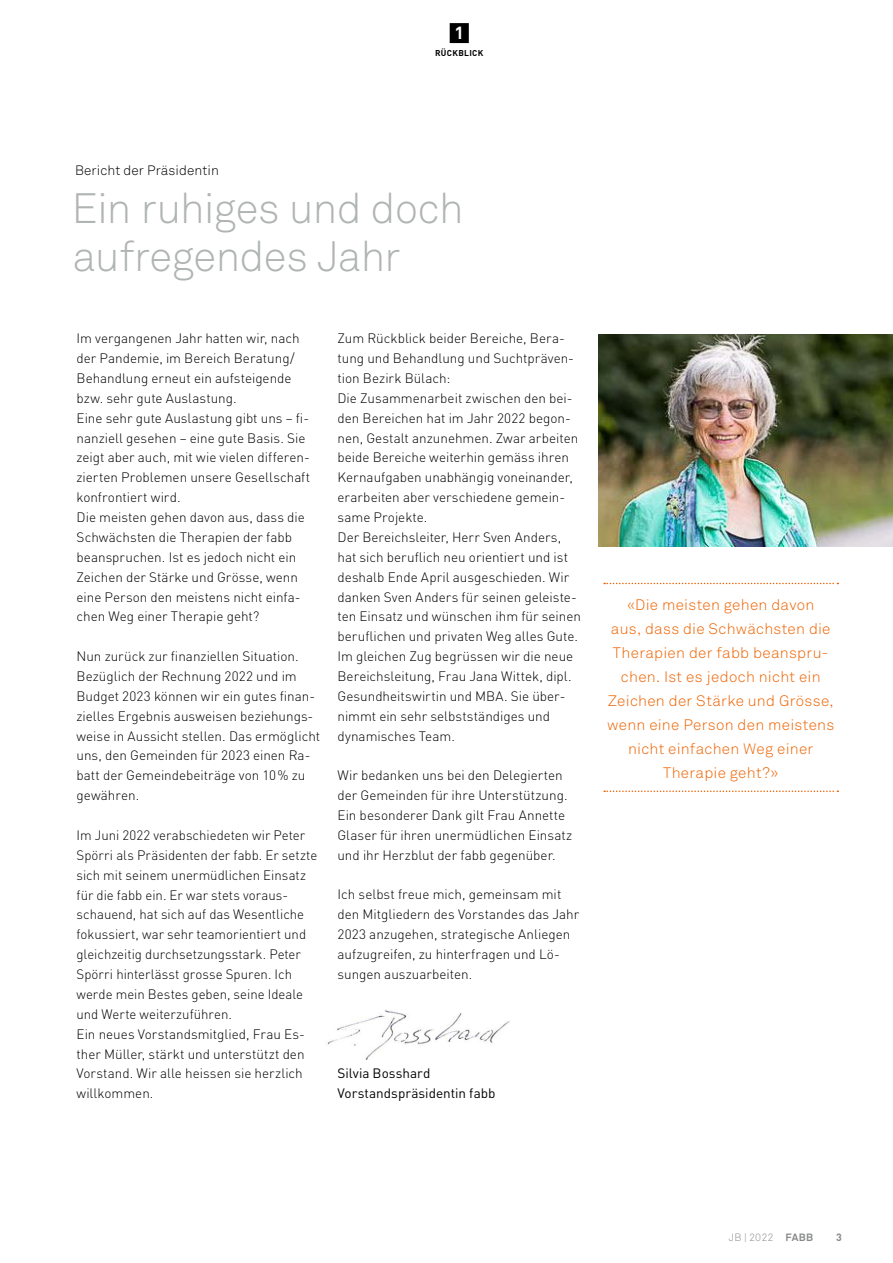
<style>
.page{position:relative;width:893px;height:1263px;background:#fff}
.page>*{position:absolute;margin:0;border:0;box-sizing:border-box;transform-origin:0 0}
.t1{font:300 42px/48px "Akkurat Std";letter-spacing:-.015em;color:#b1b4b4}
.t2{font:700 17.85px "Akkurat Std";color:#fff}
.t3{font:300 15px/24px "Akkurat Std";letter-spacing:.02em;color:#ee6300;text-align:center}
.t4{font:300 13.5px/19.8px "DINOT";color:#000}
.t5{font:13.5px/19.8px "DINOT";color:#000}
.t6{font:300 13.5px "Akkurat Std";letter-spacing:.01em;color:#000}
.t7{font:300 10.5px "Akkurat Std";letter-spacing:.01em;color:#878988}
.t8{font:700 10.5px "DINOT";color:#878988}
.t9{font:700 8.4px "DINOT";letter-spacing:.035em;color:#000}
.s1{font-weight:700}
</style>
<div class="page">
<img style="left:327px;top:1010px;width:182px;height:49px">
<div style="left:450px;top:23px;width:19px;height:20px;background:#000"></div>
<img style="left:598px;top:334px;width:295px;height:212px">
<svg style="left:604px;top:583px;width:234px;height:1px"></svg>
<svg style="left:604px;top:790px;width:234px;height:2px"></svg>
<h2 class="t2" style="left:454px;top:22px;width:12px">1</h2>
<p class="t9" style="left:435px;top:47px;width:50px">RÜCKBLICK</p>
<p class="t6" style="left:75px;top:162px;width:145px">Bericht der Präsidentin</p>
<h1 class="t1" style="left:72px;top:184px;width:393px">Ein ruhiges und doch aufregendes Jahr</h1>
<p class="t4" style="left:77px;top:328px;width:235px">Im vergangenen Jahr hatten wir, nach der Pandemie, im Bereich Beratung/ Behandlung erneut ein aufsteigende bzw. sehr gute Auslastung.<br>Eine sehr gute Auslastung gibt uns – fi&shy;nanziell gesehen – eine gute Basis. Sie zeigt aber auch, mit wie vielen differen&shy;zierten Problemen unsere Gesellschaft konfrontiert wird.<br>Die meisten gehen davon aus, dass die Schwächsten die Therapien der fabb beanspruchen. Ist es jedoch nicht ein Zeichen der Stärke und Grösse, wenn eine Person den meistens nicht einfa&shy;chen Weg einer Therapie geht?</p>
<p class="t4" style="left:77px;top:646px;width:245px">Nun zurück zur finanziellen Situation.<br>Bezüglich der Rechnung 2022 und im Budget 2023 können wir ein gutes finan&shy;zielles Ergebnis ausweisen beziehungs&shy;weise in Aussicht stellen. Das ermöglicht uns, den Gemeinden für 2023 einen Ra&shy;batt der Gemeindebeiträge von 10% zu gewähren.</p>
<p class="t4" style="left:77px;top:825px;width:242px">Im Juni 2022 verabschiedeten wir Peter Spörri als Präsidenten der fabb. Er setzte sich mit seinem unermüdlichen Einsatz für die fabb ein. Er war stets voraus&shy;schauend, hat sich auf das Wesentliche fokussiert, war sehr teamorientiert und gleichzeitig durchsetzungsstark. Peter Spörri hinterlässt grosse Spuren. Ich werde mein Bestes geben, seine Ideale und Werte weiterzuführen.<br>Ein neues Vorstandsmitglied, Frau Es&shy;ther Müller, stärkt und unterstützt den Vorstand. Wir alle heissen sie herzlich willkommen.</p>
<p class="t4" style="left:337px;top:328px;width:245px">Zum Rückblick beider Bereiche, Bera&shy;tung und Behandlung und Suchtpräven&shy;tion Bezirk Bülach:<br>Die Zusammenarbeit zwischen den bei&shy;den Bereichen hat im Jahr 2022 begon&shy;nen, Gestalt anzunehmen. Zwar arbeiten beide Bereiche weiterhin gemäss ihren Kernaufgaben unabhängig voneinander, erarbeiten aber verschiedene gemein&shy;same Projekte.<br>Der Bereichsleiter, Herr Sven Anders, hat sich beruflich neu orientiert und ist deshalb Ende April ausgeschieden. Wir danken Sven Anders für seinen geleiste&shy;ten Einsatz und wünschen ihm für seinen beruflichen und privaten Weg alles Gute.<br>Im gleichen Zug begrüssen wir die neue Bereichsleitung, Frau Jana Wittek, dipl.<br>Gesundheitswirtin und MBA. Sie über&shy;nimmt ein sehr selbstständiges und dynamisches Team.</p>
<p class="t4" style="left:337px;top:765px;width:236px">Wir bedanken uns bei den Delegierten der Gemeinden für ihre Unterstützung.<br>Ein besonderer Dank gilt Frau Annette Glaser für ihren unermüdlichen Einsatz und ihr Herzblut der fabb gegenüber.</p>
<p class="t4" style="left:337px;top:884px;width:243px">Ich selbst freue mich, gemeinsam mit den Mitgliedern des Vorstandes das Jahr 2023 anzugehen, strategische Anliegen aufzugreifen, zu hinterfragen und Lö&shy;sungen auszuarbeiten.</p>
<p class="t5" style="left:337px;top:1063px;width:160px">Silvia Bosshard<br>Vorstandspräsidentin fabb</p>
<p class="t3" style="left:607px;top:592px;width:229px">«Die meisten gehen davon<br>aus, dass die Schwächsten die<br>Therapien der fabb beanspru&shy;chen. Ist es jedoch nicht ein<br>Zeichen der Stärke und Grösse, wenn eine Person den meistens nicht einfachen Weg einer<br>Therapie geht?»</p>
<p class="t7" style="left:729px;top:1231px;width:86px">JB | 2022 <span class="s1">FABB</span></p>
<p class="t8" style="left:836px;top:1230px;width:7px">3</p>
</div>
